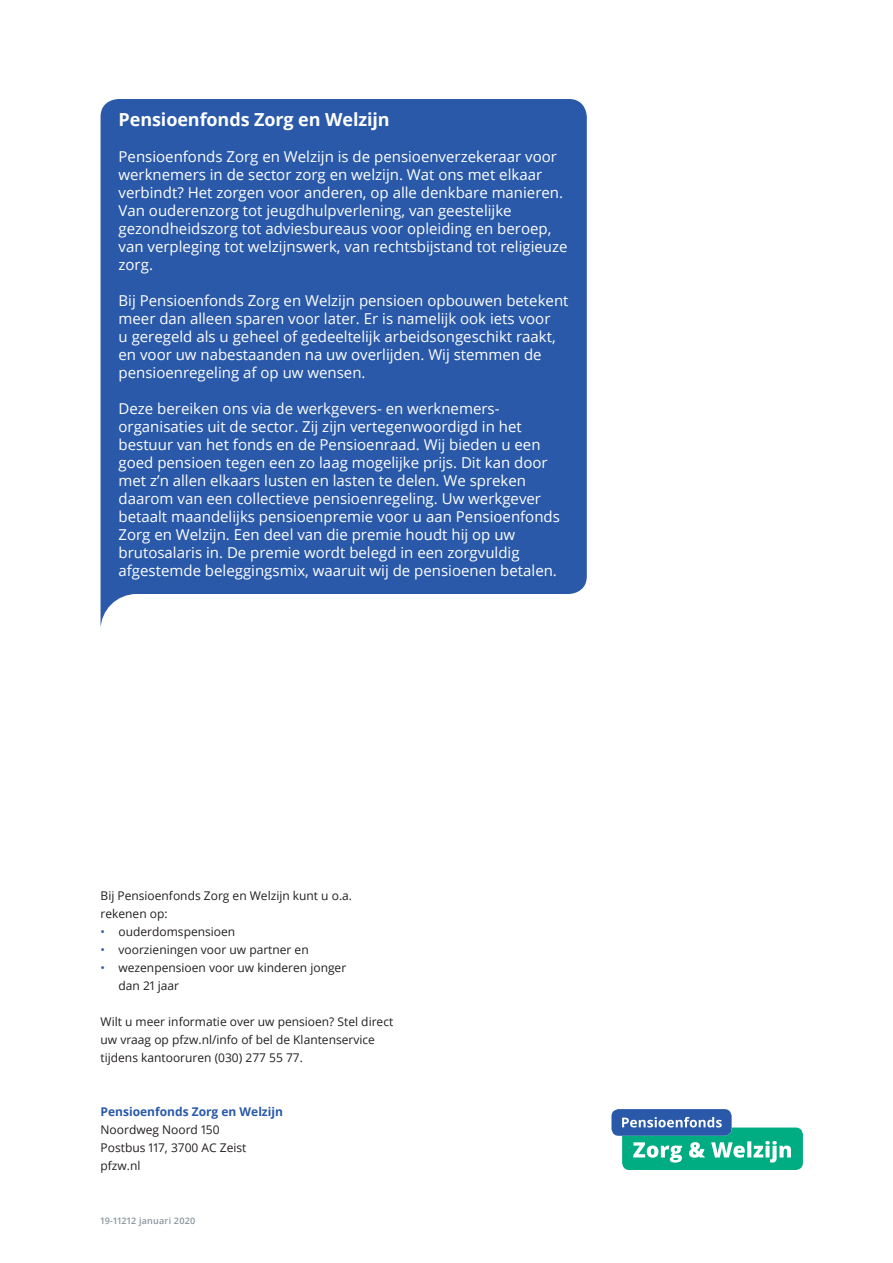
<style>
.page{position:relative;width:893px;height:1263px;background:#fff}
.page>*{position:absolute;margin:0;border:0;box-sizing:border-box;transform-origin:0 0}
.Broodtekst{font:700 18px "Open Sans";letter-spacing:-.005em;color:#fff}
.Broodtekst-2{font:15px/18px "Open Sans";color:#fff}
.Broodtekst-3{font:12px/18px "Open Sans";color:#231f20}
.Inspring_1{font:12px/18px "Open Sans";color:#231f20}
.Broodtekst-4{font:700 12px "Open Sans";color:#2959a8}
.Voetnoot{font:600 9px "Open Sans";letter-spacing:.025em;color:#89959c}
.s1{color:#2959a8}
</style>
<div class="page">
<div style="left:100px;top:99px;width:486px;height:530px;background:#2959a8"></div>
<div style="left:611px;top:1109px;width:120px;height:27px;background:#2959a8;border-radius:7px"></div>
<svg style="left:622px;top:1117px;width:180px;height:53px"></svg>
<p class="Broodtekst" style="left:118px;top:107px;width:273px">Pensioenfonds Zorg en Welzijn</p>
<p class="Broodtekst-2" style="left:118px;top:147px;width:450px">Pensioenfonds Zorg en Welzijn is de pensioenverzekeraar voor werknemers in de sector zorg en welzijn. Wat ons met elkaar verbindt? Het zorgen voor anderen, op alle denkbare manieren.<br>Van ouderenzorg tot jeugdhulpverlening, van geestelijke gezondheidszorg tot adviesbureaus voor opleiding en beroep, van verpleging tot welzijnswerk, van rechtsbijstand tot religieuze zorg.</p>
<p class="Broodtekst-2" style="left:118px;top:291px;width:451px">Bij Pensioenfonds Zorg en Welzijn pensioen opbouwen betekent meer dan alleen sparen voor later. Er is namelijk ook iets voor<br>u geregeld als u geheel of gedeeltelijk arbeidsongeschikt raakt, en voor uw nabestaanden na uw overlijden. Wij stemmen de pensioenregeling af op uw wensen.</p>
<p class="Broodtekst-2" style="left:118px;top:399px;width:443px">Deze bereiken ons via de werkgevers- en werknemers&shy;organisaties uit de sector. Zij zijn vertegenwoordigd in het bestuur van het fonds en de Pensioenraad. Wij bieden u een goed pensioen tegen een zo laag mogelijke prijs. Dit kan door met z’n allen elkaars lusten en lasten te delen. We spreken daarom van een collectieve pensioenregeling. Uw werkgever betaalt maandelijks pensioenpremie voor u aan Pensioenfonds Zorg en Welzijn. Een deel van die premie houdt hij op uw brutosalaris in. De premie wordt belegd in een zorgvuldig afgestemde beleggingsmix, waaruit wij de pensioenen betalen.</p>
<p class="Broodtekst-3" style="left:100px;top:886px;width:253px">Bij Pensioenfonds Zorg en Welzijn kunt u o.a. rekenen op:</p>
<p class="Inspring_1" style="left:100px;top:922px;width:136px"><span class="s1">•</span> ouderdomspensioen</p>
<p class="Inspring_1" style="left:100px;top:940px;width:210px"><span class="s1">•</span> voorzieningen voor uw partner en</p>
<p class="Inspring_1" style="left:118px;top:958px;width:229px;text-indent:-18px"><span class="s1">•</span> wezenpensioen voor uw kinderen jonger dan 21 jaar</p>
<p class="Broodtekst-3" style="left:100px;top:1012px;width:294px">Wilt u meer informatie over uw pensioen? Stel direct uw vraag op pfzw.nl/info of bel de Klantenservice tijdens kantooruren (030) 277 55 77.</p>
<p class="Broodtekst-4" style="left:100px;top:1103px;width:184px">Pensioenfonds Zorg en Welzijn</p>
<p class="Broodtekst-3" style="left:100px;top:1120px;width:120px">Noordweg Noord 150</p>
<p class="Broodtekst-3" style="left:100px;top:1138px;width:147px">Postbus 117, 3700 AC Zeist</p>
<p class="Broodtekst-3" style="left:100px;top:1156px;width:41px">pfzw.nl</p>
<p class="Voetnoot" style="left:100px;top:1215px;width:96px">19-11212 januari 2020</p>
</div>
